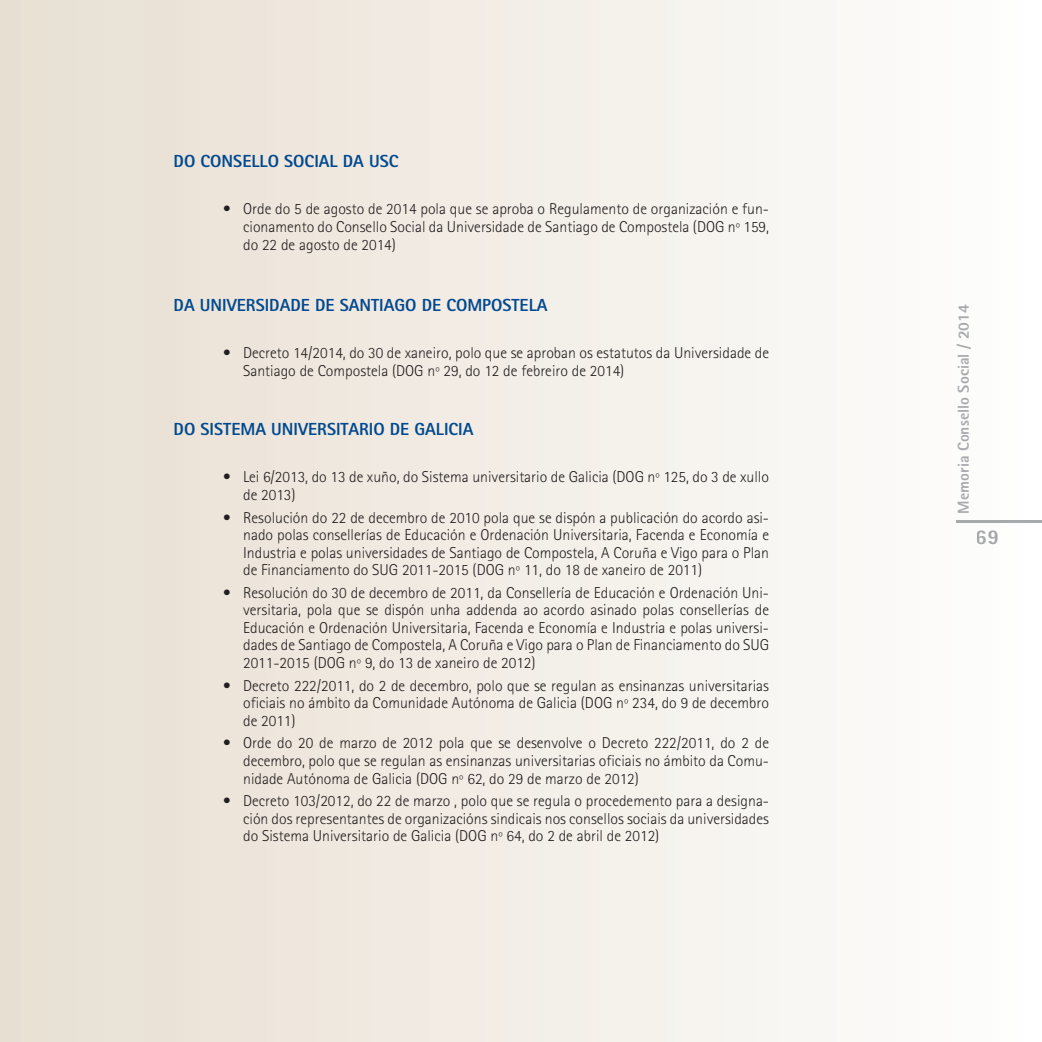
<style>
.page{position:relative;width:1042px;height:1042px;background:#fff}
.page>*{position:absolute;margin:0;border:0;box-sizing:border-box;transform-origin:0 0}
.t1{font:800 21px "Agfa Rotis Sans Serif";color:#a8a9ad}
._1_1__Apartado{font:800 17.5px "Agfa Rotis Sans Serif";color:#014990}
.t2{font:300 15.75px/17.5px "Agfa Rotis Sans Serif";color:#231f20;text-align:justify}
.t3{font:800 15.75px "Agfa Rotis Sans Serif";color:#a8a9ad}
</style>
<div class="page">
<div style="left:0;top:0;width:1042px;height:1042px;background:linear-gradient(to right,#e8ded1,#fefefe)"></div>
<hr style="left:956px;top:521px;width:86px;height:2px;background:#a8a9ad">
<p class="_1_1__Apartado" style="left:174px;top:150px;width:226px">DO CONSELLO SOCIAL DA USC</p>
<p class="t2" style="left:243px;top:200px;width:527px;text-indent:-20px">• Orde do 5 de agosto de 2014 pola que se aproba o Regulamento de organización e fun&shy;cionamento do Consello Social da Universidade de Santiago de Compostela (DOG nº 159, do 22 de agosto de 2014)</p>
<p class="_1_1__Apartado" style="left:174px;top:294px;width:375px">DA UNIVERSIDADE DE SANTIAGO DE COMPOSTELA</p>
<p class="t2" style="left:243px;top:344px;width:527px;text-indent:-20px">• Decreto 14/2014, do 30 de xaneiro, polo que se aproban os estatutos da Universidade de<br>Santiago de Compostela (DOG nº 29, do 12 de febreiro de 2014)</p>
<p class="_1_1__Apartado" style="left:174px;top:418px;width:301px">DO SISTEMA UNIVERSITARIO DE GALICIA</p>
<p class="t2" style="left:243px;top:468px;width:527px;text-indent:-20px">• Lei 6/2013, do 13 de xuño, do Sistema universitario de Galicia (DOG nº 125, do 3 de xullo de 2013)</p>
<p class="t2" style="left:243px;top:509px;width:527px;text-indent:-20px">• Resolución do 22 de decembro de 2010 pola que se dispón a publicación do acordo asi&shy;nado polas consellerías de Educación e Ordenación Universitaria, Facenda e Economía e Industria e polas universidades de Santiago de Compostela, A Coruña e Vigo para o Plan de Financiamento do SUG 2011-2015 (DOG nº 11, do 18 de xaneiro de 2011)</p>
<p class="t2" style="left:243px;top:584px;width:527px;text-indent:-20px">• Resolución do 30 de decembro de 2011, da Consellería de Educación e Ordenación Uni&shy;versitaria, pola que se dispón unha addenda ao acordo asinado polas consellerías de Educación e Ordenación Universitaria, Facenda e Economía e Industria e polas universi&shy;dades de Santiago de Compostela, A Coruña e Vigo para o Plan de Financiamento do SUG 2011-2015 (DOG nº 9, do 13 de xaneiro de 2012)</p>
<p class="t2" style="left:243px;top:677px;width:527px;text-indent:-20px">• Decreto 222/2011, do 2 de decembro, polo que se regulan as ensinanzas universitarias oficiais no ámbito da Comunidade Autónoma de Galicia (DOG nº 234, do 9 de decembro de 2011)</p>
<p class="t2" style="left:243px;top:734px;width:527px;text-indent:-20px">• Orde do 20 de marzo de 2012 pola que se desenvolve o Decreto 222/2011, do 2 de decembro, polo que se regulan as ensinanzas universitarias oficiais no ámbito da Comu&shy;nidade Autónoma de Galicia (DOG nº 62, do 29 de marzo de 2012)</p>
<p class="t2" style="left:243px;top:792px;width:527px;text-indent:-20px">• Decreto 103/2012, do 22 de marzo , polo que se regula o procedemento para a designa&shy;ción dos representantes de organizacións sindicais nos consellos sociais da universidades do Sistema Universitario de Galicia (DOG nº 64, do 2 de abril de 2012)</p>
<p class="t3" style="left:953px;top:513px;width:211px;rotate:-90deg">Memoria Consello Social / 2014</p>
<h1 class="t1" style="left:976px;top:524px;width:25px">69</h1>
</div>
